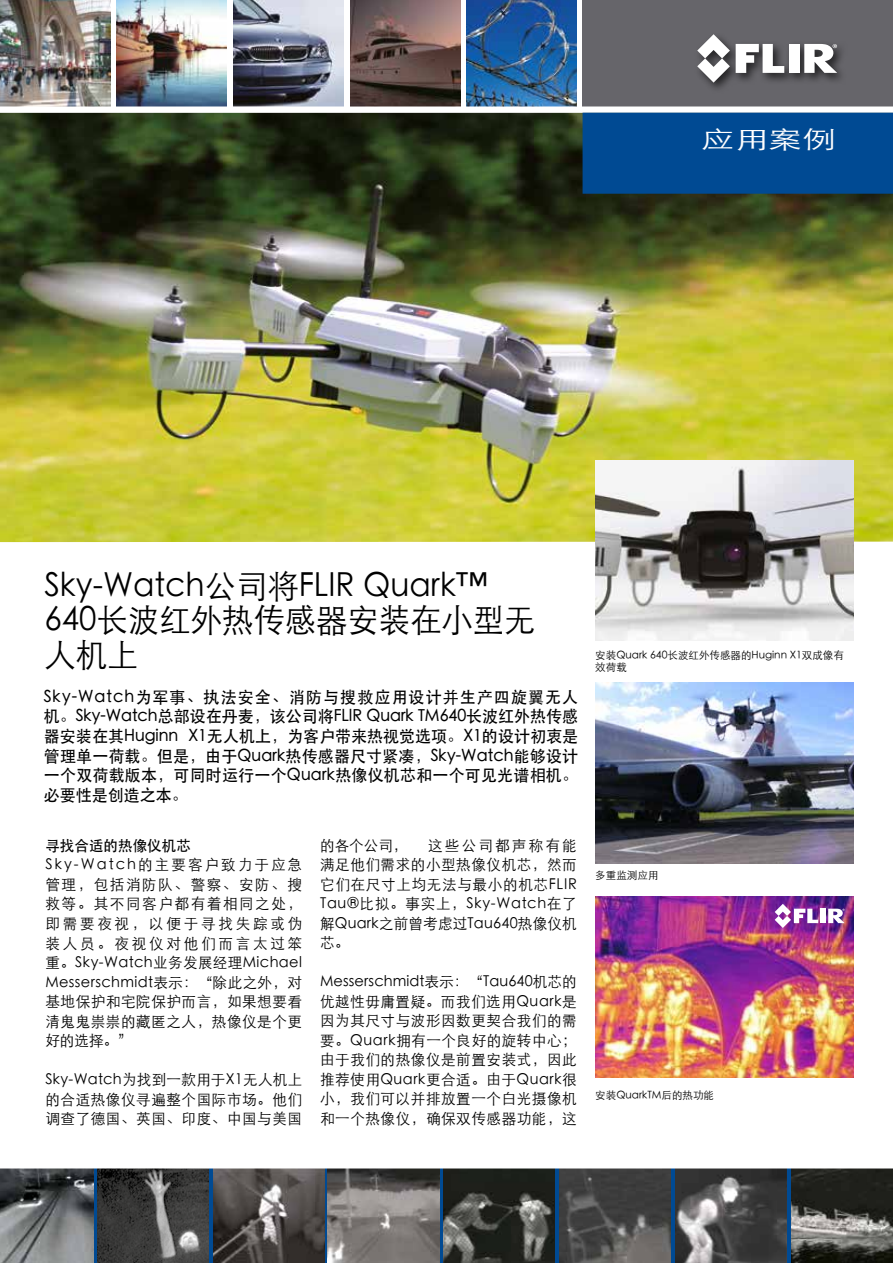
<style>
.page{position:relative;width:893px;height:1263px;background:#fff}
.page>*{position:absolute;margin:0;border:0;box-sizing:border-box;transform-origin:0 0}
.t1{font:300 33px/34.5px "ST Heiti SC";color:#000;scale:.95 1}
.t2{font:300 24px "ST Heiti SC";color:#fff;scale:1.41 1}
.t3{font:500 16.5px/19.5px "ST Heiti SC";letter-spacing:.01em;color:#000;text-align:justify}
.t4{font:300 15px/19.5px "ST Heiti SC";letter-spacing:.04em;color:#000;text-align:justify}
.t5{font:500 15px "ST Heiti SC";color:#000}
.t6{font:300 10.5px/12.6px "ST Heiti SC";color:#000}
</style>
<div class="page">
<img style="left:0;top:113px;width:893px;height:429px">
<div style="left:583px;top:0;width:310px;height:107px;background:#66656a"></div>
<svg style="left:93px;top:1168px;width:698px;height:95px;background:#124d87"></svg>
<div style="left:694px;top:31px;width:155px;height:63px;background:#000;opacity:.66"></div>
<svg style="left:736px;top:44px;width:48px;height:29px"></svg>
<div style="left:789px;top:44px;width:10px;height:29px;background:#fff"></div>
<svg style="left:697px;top:34px;width:33px;height:49px"></svg>
<svg style="left:804px;top:44px;width:33px;height:29px"></svg>
<img style="left:467px;top:0;width:110px;height:106px">
<img style="left:350px;top:0;width:110px;height:106px">
<img style="left:233px;top:0;width:110px;height:106px">
<img style="left:117px;top:0;width:110px;height:106px">
<img style="left:0;top:0;width:110px;height:106px">
<div style="left:0;top:106px;width:893px;height:6px;background:#fff"></div>
<div style="left:583px;top:113px;width:310px;height:81px;background:#004a93"></div>
<img style="left:328px;top:1168px;width:111px;height:95px">
<img style="left:0;top:1168px;width:93px;height:95px">
<img style="left:444px;top:1168px;width:111px;height:95px">
<img style="left:98px;top:1168px;width:111px;height:95px">
<img style="left:559px;top:1168px;width:112px;height:95px">
<img style="left:213px;top:1168px;width:112px;height:95px">
<img style="left:675px;top:1168px;width:111px;height:95px">
<img style="left:791px;top:1168px;width:102px;height:95px">
<img style="left:595px;top:683px;width:259px;height:180px">
<img style="left:595px;top:460px;width:259px;height:181px">
<img style="left:595px;top:897px;width:259px;height:180px">
<div style="left:820px;top:909px;width:6px;height:14px;background:#fff"></div>
<svg style="left:775px;top:904px;width:43px;height:24px"></svg>
<svg style="left:828px;top:909px;width:17px;height:14px"></svg>
<h2 class="t2" style="left:701px;top:118px;width:97px">应用案例</h2>
<h1 class="t1" style="left:45px;top:565px;width:518px">Sky-Watch公司将FLIR Quark™<br>640长波红外热传感器安装在小型无人机上</h1>
<p class="t3" style="left:44px;top:687px;width:536px">Sky-Watch为军事、执法安全、消防与搜救应用设计并生产四旋翼无人机。Sky-Watch总部设在丹麦，该公司将FLIR Quark TM640长波红外热传感器安装在其Huginn X1无人机上，为客户带来热视觉选项。X1的设计初衷是管理单一荷载。但是，由于Quark热传感器尺寸紧凑，Sky-Watch能够设计一个双荷载版本，可同时运行一个Quark热像仪机芯和一个可见光谱相机。必要性是创造之本。</p>
<p class="t5" style="left:45px;top:837px;width:147px">寻找合适的热像仪机芯</p>
<p class="t4" style="left:45px;top:854px;width:258px">Sky-Watch的主要客户致力于应急管理，包括消防队、警察、安防、搜救等。其不同客户都有着相同之处，即需要夜视，以便于寻找失踪或伪装人员。夜视仪对他们而言太过笨重。Sky-Watch业务发展经理Michael Messerschmidt表示：“除此之外，对基地保护和宅院保护而言，如果想要看清鬼鬼祟祟的藏匿之人，热像仪是个更好的选择。”</p>
<p class="t4" style="left:45px;top:1068px;width:258px">Sky-Watch为找到一款用于X1无人机上的合适热像仪寻遍整个国际市场。他们调查了德国、英国、印度、中国与美国</p>
<p class="t4" style="left:320px;top:834px;width:258px;text-indent:108px">这些公司都声称有能满足他们需求的小型热像仪机芯，然而它们在尺寸上均无法与最小的机芯FLIR Tau®比拟。事实上，Sky-Watch在了解Quark之前曾考虑过Tau640热像仪机芯。</p>
<p class="t4" style="left:320px;top:970px;width:258px">Messerschmidt表示：“Tau640机芯的优越性毋庸置疑。而我们选用Quark是因为其尺寸与波形因数更契合我们的需要。Quark拥有一个良好的旋转中心；由于我们的热像仪是前置安装式，因此推荐使用Quark更合适。由于Quark很小，我们可以并排放置一个白光摄像机和一个热像仪，确保双传感器功能，这</p>
<p class="t4" style="left:320px;top:834px;width:89px">的各个公司，</p>
<p class="t6" style="left:595px;top:647px;width:250px">安装Quark 640长波红外传感器的Huginn X1双成像有效荷载</p>
<p class="t6" style="left:595px;top:867px;width:64px">多重监测应用</p>
<p class="t6" style="left:595px;top:1087px;width:120px">安装QuarkTM后的热功能</p>
</div>
